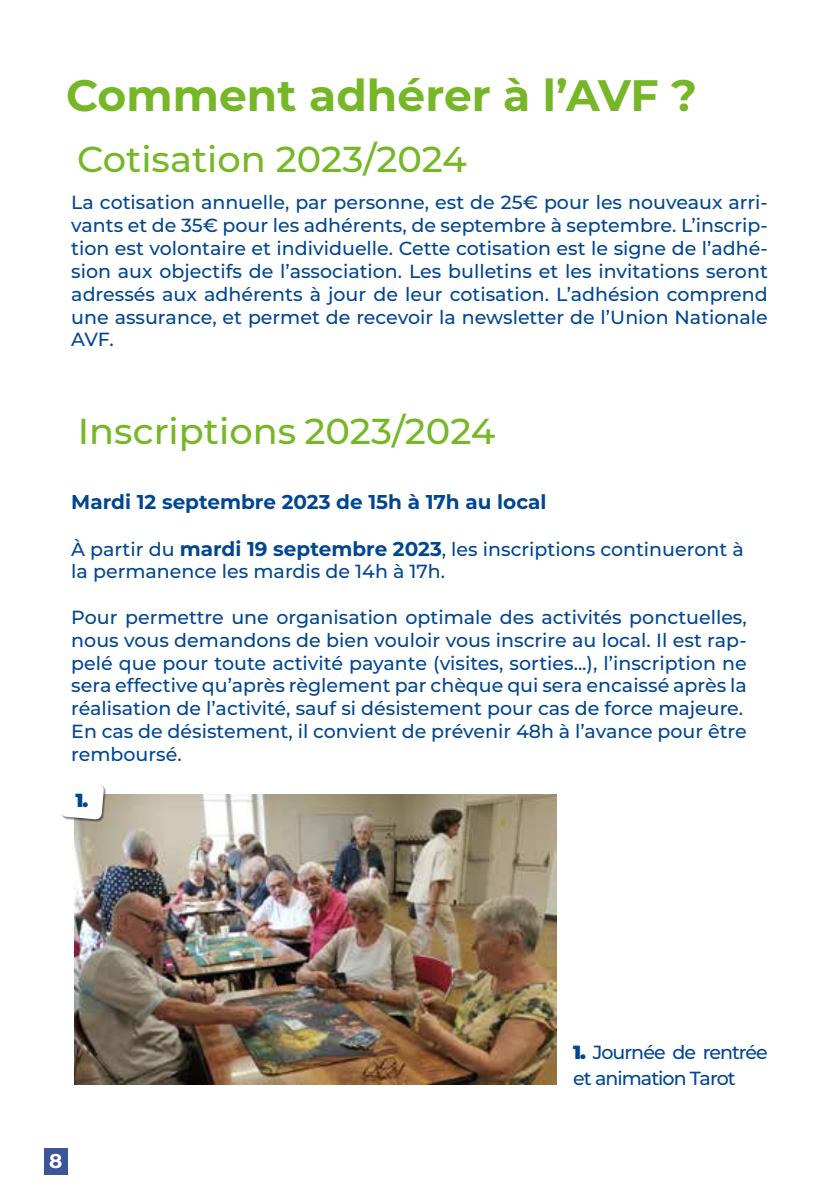
<style>
.page{position:relative;width:840px;height:1191px;background:#fff}
.page>*{position:absolute;margin:0;border:0;box-sizing:border-box;transform-origin:0 0}
.t1{font:700 44px "Montserrat";color:#76b728}
.t2{font:500 36px "Montserrat";color:#76b728}
.t3{font:700 20px "Montserrat";color:#004691}
.t4{font:700 20px "Montserrat";color:#fff}
.t5{font:500 19px/22.8px "Montserrat";color:#004691}
.t6{font:500 19px/26px "Montserrat";letter-spacing:-.05em;color:#004691}
.t7{font:900 19px "Montserrat";color:#004691}
.s1{font-weight:700;font-size:20px}
.s2{font-weight:900}
</style>
<div class="page">
<div style="left:44px;top:1148px;width:23px;height:27px;background:#3c5598"></div>
<img style="left:75px;top:794px;width:480px;height:290px">
<div style="left:61px;top:782px;width:45px;height:39px;background:#000;opacity:.47"></div>
<svg style="left:61px;top:782px;width:43px;height:37px"></svg>
<h1 class="t1" style="left:66px;top:64px;width:632px">Comment adhérer à l’AVF ?</h1>
<h2 class="t2" style="left:77px;top:134px;width:391px">Cotisation 2023/2024</h2>
<p class="t5" style="left:71px;top:190px;width:697px;text-align:justify">La cotisation annuelle, par personne, est de 25€ pour les nouveaux arri&shy;vants et de 35€ pour les adhérents, de septembre à septembre. L’inscrip&shy;tion est volontaire et individuelle. Cette cotisation est le signe de l’adhé&shy;sion aux objectifs de l’association. Les bulletins et les invitations seront adressés aux adhérents à jour de leur cotisation. L’adhésion comprend une assurance, et permet de recevoir la newsletter de l’Union Nationale AVF.</p>
<h2 class="t2" style="left:78px;top:406px;width:419px">Inscriptions 2023/2024</h2>
<p class="t3" style="left:71px;top:487px;width:476px">Mardi 12 septembre 2023 de 15h à 17h au local</p>
<p class="t5" style="left:71px;top:537px;width:673px">À partir du <span class="s1">mardi 19 septembre 2023</span>, les inscriptions continueront à la permanence les mardis de 14h à 17h.</p>
<p class="t5" style="left:71px;top:605px;width:676px">Pour permettre une organisation optimale des activités ponctuelles, nous vous demandons de bien vouloir vous inscrire au local. Il est rap&shy;pelé que pour toute activité payante (visites, sorties...), l’inscription ne sera effective qu’après règlement par chèque qui sera encaissé après la réalisation de l’activité, sauf si désistement pour cas de force majeure.<br>En cas de désistement, il convient de prévenir 48h à l’avance pour être remboursé.</p>
<p class="t7" style="left:75px;top:786px;width:14px">1.</p>
<p class="t4" style="left:49px;top:1146px;width:15px">8</p>
<p class="t6" style="left:573px;top:1038px;width:196px"><span class="s2">1.</span> Journée de rentrée et animation Tarot</p>
</div>
